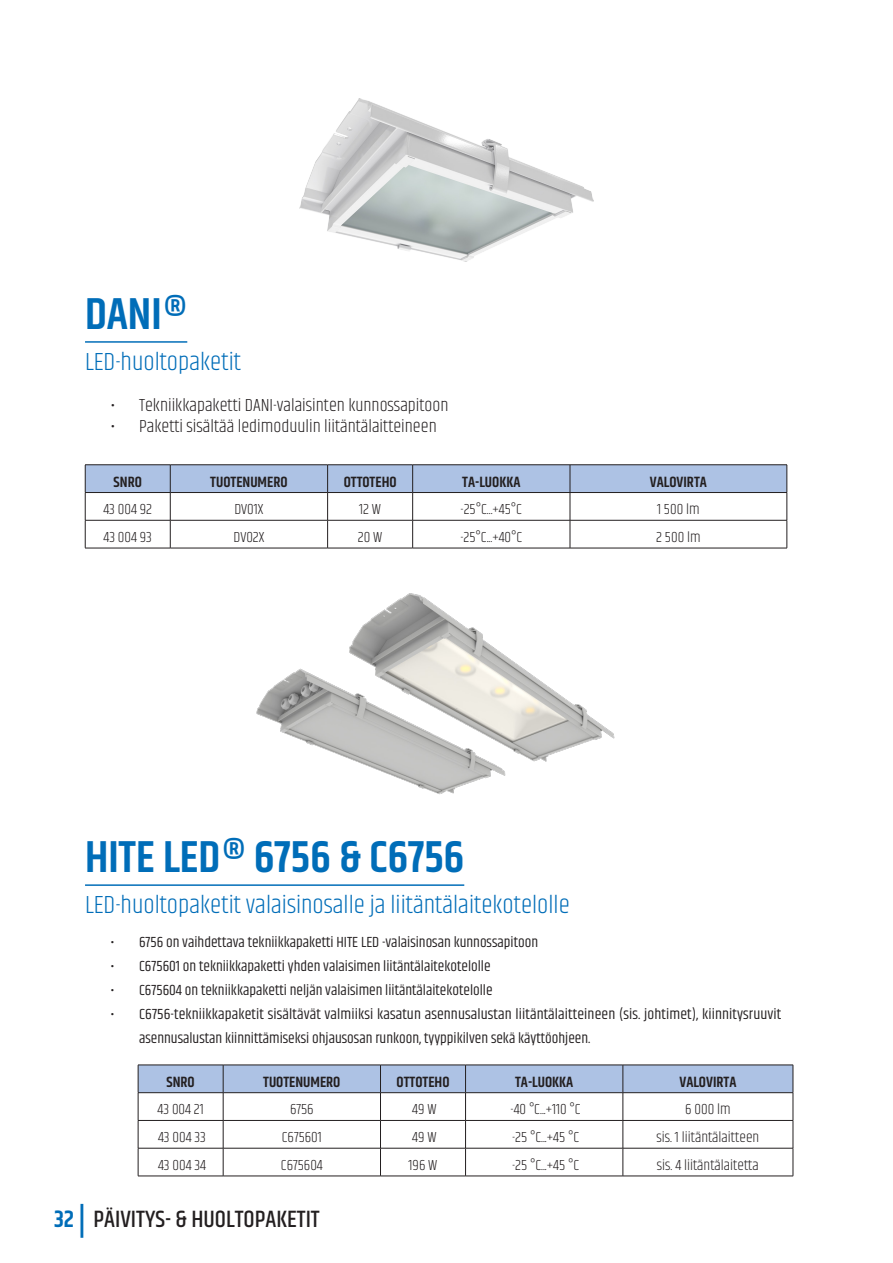
<style>
.page{position:relative;width:893px;height:1263px;background:#fff}
.page>*{position:absolute;margin:0;border:0;box-sizing:border-box;transform-origin:0 0}
.Alleviivattu_otsikko{font:600 45px "Khand";color:#006db8}
.t1{font:300 25.5px "Khand";color:#006db8}
.t2{font:500 24px "Khand";color:#231f20}
.t3{font:300 18px "Khand";color:#231f20}
.t4{font:15px/24px "Khand";color:#231f20}
.t5{font:300 15px "Khand";color:#231f20}
.t6{font:600 15px "Khand";color:#231f20}
.s1{font-weight:600;color:#006db8}
.s2{font-weight:600;font-size:33px;color:#006db8}
</style>
<div class="page">
<hr style="left:85px;top:884px;width:379px;height:2px;background:#006db8">
<svg style="left:138px;top:1065px;width:656px;height:111px"></svg>
<hr style="left:138px;top:1176px;width:85px;height:1px;background:#231f20">
<hr style="left:223px;top:1176px;width:157px;height:1px;background:#231f20">
<hr style="left:380px;top:1176px;width:86px;height:1px;background:#231f20">
<hr style="left:466px;top:1176px;width:157px;height:1px;background:#231f20">
<hr style="left:623px;top:1176px;width:170px;height:1px;background:#231f20">
<img style="left:256px;top:593px;width:359px;height:202px">
<hr style="left:85px;top:464px;width:85px;height:1px;background:#231f20">
<hr style="left:170px;top:464px;width:158px;height:1px;background:#231f20">
<hr style="left:328px;top:464px;width:85px;height:1px;background:#231f20">
<hr style="left:413px;top:464px;width:157px;height:1px;background:#231f20">
<hr style="left:570px;top:464px;width:217px;height:1px;background:#231f20">
<svg style="left:85px;top:465px;width:703px;height:83px"></svg>
<hr style="left:85px;top:548px;width:85px;height:1px;background:#231f20">
<hr style="left:170px;top:548px;width:158px;height:1px;background:#231f20">
<hr style="left:328px;top:548px;width:85px;height:1px;background:#231f20">
<hr style="left:413px;top:548px;width:157px;height:1px;background:#231f20">
<hr style="left:570px;top:548px;width:217px;height:1px;background:#231f20">
<hr style="left:85px;top:341px;width:102px;height:2px;background:#006db8">
<img style="left:299px;top:98px;width:295px;height:164px">
<p class="Alleviivattu_otsikko" style="left:85px;top:284px;width:104px">DANI®</p>
<p class="t1" style="left:85px;top:346px;width:157px">LED-huoltopaketit</p>
<p class="t3" style="left:111px;top:395px;width:339px">• Tekniikkapaketti DANI-valaisinten kunnossapitoon</p>
<p class="t3" style="left:111px;top:416px;width:328px">• Paketti sisältää ledimoduulin liitäntälaitteineen</p>
<p class="t6" style="left:114px;top:471px;width:30px">SNRO</p>
<p class="t6" style="left:210px;top:471px;width:79px">TUOTENUMERO</p>
<p class="t6" style="left:344px;top:471px;width:54px">OTTOTEHO</p>
<p class="t6" style="left:462px;top:471px;width:60px">TA-LUOKKA</p>
<p class="t6" style="left:650px;top:471px;width:58px">VALOVIRTA</p>
<p class="t5" style="left:103px;top:500px;width:50px">43 004 92</p>
<p class="t5" style="left:234px;top:500px;width:31px">DV01X</p>
<p class="t5" style="left:359px;top:500px;width:23px">12 W</p>
<p class="t5" style="left:461px;top:500px;width:63px">-25°C...+45°C</p>
<p class="t5" style="left:657px;top:500px;width:44px">1 500 lm</p>
<p class="t5" style="left:103px;top:528px;width:50px">43 004 93</p>
<p class="t5" style="left:233px;top:528px;width:32px">DV02X</p>
<p class="t5" style="left:358px;top:528px;width:26px">20 W</p>
<p class="t5" style="left:460px;top:528px;width:63px">-25°C...+40°C</p>
<p class="t5" style="left:656px;top:528px;width:46px">2 500 lm</p>
<p class="Alleviivattu_otsikko" style="left:85px;top:827px;width:381px">HITE LED® 6756 &amp; C6756</p>
<p class="t1" style="left:85px;top:889px;width:486px">LED-huoltopaketit valaisinosalle ja liitäntälaitekotelolle</p>
<p class="t4" style="left:111px;top:931px;width:429px">• 6756 on vaihdettava tekniikkapaketti HITE LED -valaisinosan kunnossapitoon</p>
<p class="t4" style="left:111px;top:955px;width:382px">• C675601 on tekniikkapaketti yhden valaisimen liitäntälaitekotelolle</p>
<p class="t4" style="left:111px;top:979px;width:384px">• C675604 on tekniikkapaketti neljän valaisimen liitäntälaitekotelolle</p>
<p class="t4" style="left:139px;top:1003px;width:644px;text-indent:-28px">• C6756-tekniikkapaketit sisältävät valmiiksi kasatun asennusalustan liitäntälaitteineen (sis. johtimet), kiinnitysruuvit asennusalustan kiinnittämiseksi ohjausosan runkoon, tyyppikilven sekä käyttöohjeen.</p>
<p class="t6" style="left:166px;top:1072px;width:30px">SNRO</p>
<p class="t6" style="left:263px;top:1072px;width:79px">TUOTENUMERO</p>
<p class="t6" style="left:397px;top:1072px;width:54px">OTTOTEHO</p>
<p class="t6" style="left:515px;top:1072px;width:60px">TA-LUOKKA</p>
<p class="t6" style="left:679px;top:1072px;width:58px">VALOVIRTA</p>
<p class="t5" style="left:158px;top:1101px;width:48px">43 004 21</p>
<p class="t5" style="left:290px;top:1101px;width:25px">6756</p>
<p class="t5" style="left:412px;top:1101px;width:26px">49 W</p>
<p class="t5" style="left:511px;top:1101px;width:72px">-40 °C...+110 °C</p>
<p class="t5" style="left:685px;top:1101px;width:47px">6 000 lm</p>
<p class="t5" style="left:158px;top:1128px;width:49px">43 004 33</p>
<p class="t5" style="left:282px;top:1128px;width:42px">C675601</p>
<p class="t5" style="left:412px;top:1128px;width:26px">49 W</p>
<p class="t5" style="left:512px;top:1128px;width:69px">-25 °C...+45 °C</p>
<p class="t5" style="left:657px;top:1128px;width:104px">sis. 1 liitäntälaitteen</p>
<p class="t5" style="left:158px;top:1156px;width:49px">43 004 34</p>
<p class="t5" style="left:281px;top:1156px;width:43px">C675604</p>
<p class="t5" style="left:409px;top:1156px;width:30px">196 W</p>
<p class="t5" style="left:512px;top:1156px;width:69px">-25 °C...+45 °C</p>
<p class="t5" style="left:657px;top:1156px;width:103px">sis. 4 liitäntälaitetta</p>
<p class="t2" style="left:54px;top:1204px;width:267px"><span class="s1">32</span> <span class="s2">|</span> PÄIVITYS- &amp; HUOLTOPAKETIT</p>
</div>
